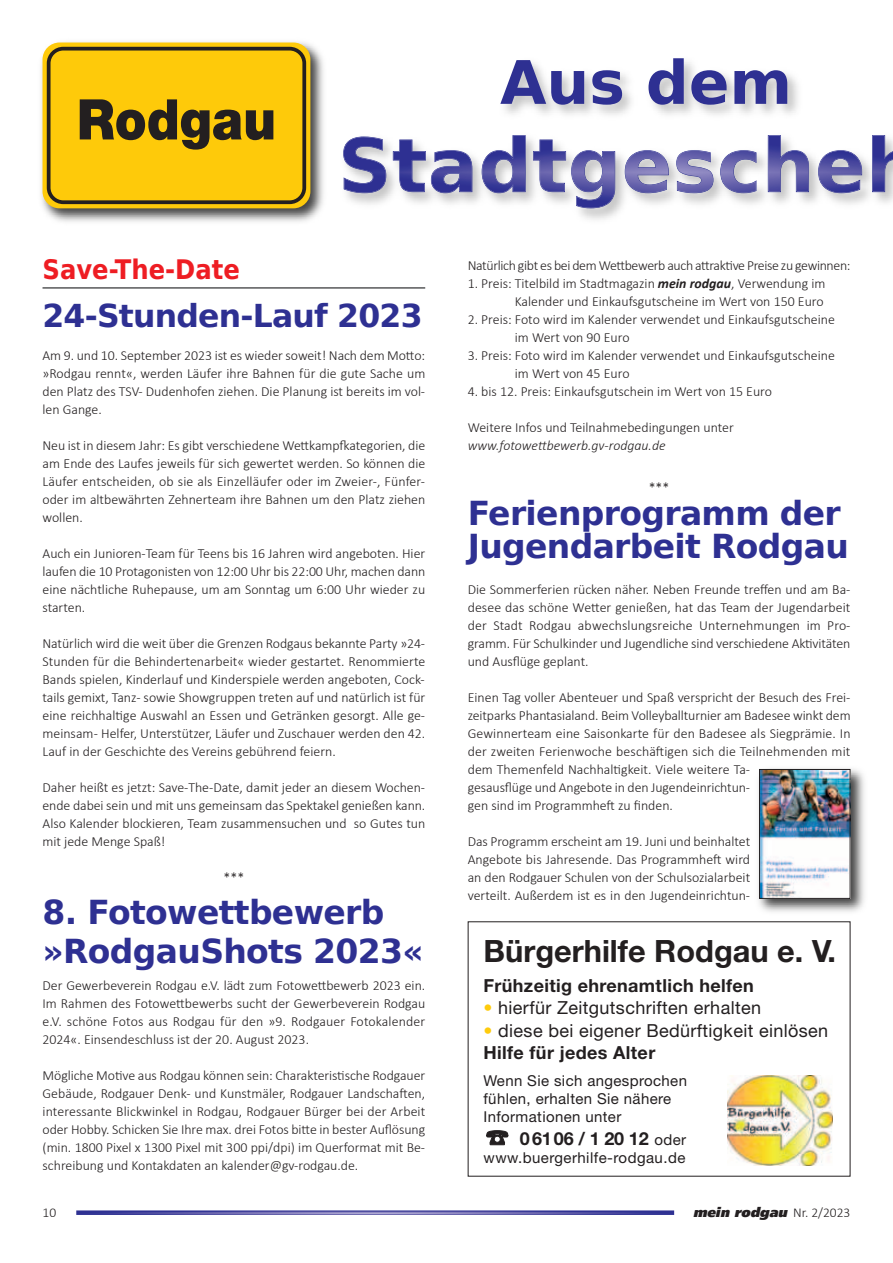
<style>
.page{position:relative;width:893px;height:1263px;background:#fff}
.page>*{position:absolute;margin:0;border:0;box-sizing:border-box;transform-origin:0 0}
.t1{font:900 56.1px "Helvetica Neue";color:#231f20;scale:.91 1}
.t2{font:700 33px/39px "DejaVu Sans";letter-spacing:-.02em;color:#2e3092}
.t3{font:700 31.5px "DejaVu Sans";letter-spacing:-.025em;color:#2e3092}
.t4{font:700 30.75px "Helvetica Neue";color:#231f20}
.t5{font:700 27px "DejaVu Sans Condensed";color:#ee1d23}
.t6{font:18px "Helvetica Neue";letter-spacing:.02em;color:#231f20}
.t7{font:700 18px "Helvetica Neue";letter-spacing:.02em;color:#231f20}
.t8{font:700 18px "Helvetica Neue";letter-spacing:-.01em;color:#231f20}
.t9{font:15px/18px "Helvetica Neue";letter-spacing:.025em;color:#231f20}
.t10{font:300 13.8px/18px "Calibri";color:#231f20;text-align:justify}
.t11{font:300 13.8px "Calibri";letter-spacing:-.025em;color:#231f20}
.t12{font:italic 900 13.5px "Frutiger LT";color:#231f20}
.t13{font:300 13.5px "Calibri";color:#231f20}
.s1{font-weight:700;font-style:italic}
.s2{font-style:italic}
.s3{color:#fecb0c}
.s4{font-weight:400;font-size:15px}
.s5{font-family:"Calibri";font-weight:300;font-style:normal}
</style>
<div class="page">
<svg style="left:76px;top:1210px;width:598px;height:5px;background:#6463ac"></svg>
<hr style="left:43px;top:287px;width:382px;height:2px;background:#57585a">
<img style="left:41px;top:42px;width:283px;height:180px">
<div style="left:43px;top:43px;width:267px;height:165px;background:linear-gradient(to right,#feca0a,#feca0a);border-radius:17px"></div>
<svg style="left:47px;top:47px;width:259px;height:157px;background:#efbe0b"></svg>
<img style="left:579px;top:208px;width:42px;height:12px">
<svg style="left:343px;top:135px;width:550px;height:73px"></svg>
<img style="left:504px;top:74px;width:294px;height:41px">
<svg style="left:500px;top:58px;width:287px;height:47px"></svg>
<img style="left:758px;top:768px;width:107px;height:144px">
<img style="left:761px;top:770px;width:90px;height:128px">
<div style="left:759px;top:769px;width:91px;height:130px;border:1px solid #231f20"></div>
<img style="left:727px;top:1076px;width:105px;height:89px">
<p class="t1" style="left:77px;top:99px;width:221px">Rodgau</p>
<p class="t5" style="left:43px;top:254px;width:199px">Save-The-Date</p>
<p class="t3" style="left:43px;top:298px;width:382px">24-Stunden-Lauf 2023</p>
<p class="t10" style="left:43px;top:348px;width:384px">Am 9. und 10. September 2023 ist es wieder soweit! Nach dem Motto: »Rodgau rennt«, werden Läufer ihre Bahnen für die gute Sache um den Platz des TSV- Dudenhofen ziehen. Die Planung ist bereits im vol&shy;len Gange.</p>
<p class="t10" style="left:43px;top:438px;width:384px">Neu ist in diesem Jahr: Es gibt verschiedene Wettkampfkategorien, die am Ende des Laufes jeweils für sich gewertet werden. So können die Läufer entscheiden, ob sie als Einzelläufer oder im Zweier-, Fünfer&shy;oder im altbewährten Zehnerteam ihre Bahnen um den Platz ziehen wollen.</p>
<p class="t10" style="left:43px;top:546px;width:384px">Auch ein Junioren-Team für Teens bis 16 Jahren wird angeboten. Hier laufen die 10 Protagonisten von 12:00 Uhr bis 22:00 Uhr, machen dann eine nächtliche Ruhepause, um am Sonntag um 6:00 Uhr wieder zu starten.</p>
<p class="t10" style="left:43px;top:636px;width:384px">Natürlich wird die weit über die Grenzen Rodgaus bekannte Party »24- Stunden für die Behindertenarbeit« wieder gestartet. Renommierte Bands spielen, Kinderlauf und Kinderspiele werden angeboten, Cock&shy;tails gemixt, Tanz- sowie Showgruppen treten auf und natürlich ist für eine reichhaltige Auswahl an Essen und Getränken gesorgt. Alle ge&shy;meinsam - Helfer, Unterstützer, Läufer und Zuschauer werden den 42.<br>Lauf in der Geschichte des Vereins gebührend feiern.</p>
<p class="t10" style="left:43px;top:780px;width:384px">Daher heißt es jetzt: Save-The-Date, damit jeder an diesem Wochen&shy;ende dabei sein und mit uns gemeinsam das Spektakel genießen kann.<br>Also Kalender blockieren, Team zusammensuchen und so Gutes tun mit jede Menge Spaß!</p>
<p class="t10" style="left:223px;top:870px;width:22px">***</p>
<p class="t2" style="left:43px;top:893px;width:383px">8. Fotowettbewerb »RodgauShots 2023«</p>
<p class="t10" style="left:43px;top:978px;width:384px">Der Gewerbeverein Rodgau e.V. lädt zum Fotowettbewerb 2023 ein.<br>Im Rahmen des Fotowettbewerbs sucht der Gewerbeverein Rodgau e.V. schöne Fotos aus Rodgau für den »9. Rodgauer Fotokalender 2024«. Einsendeschluss ist der 20. August 2023.</p>
<p class="t10" style="left:43px;top:1068px;width:384px">Mögliche Motive aus Rodgau können sein: Charakteristische Rodgauer Gebäude, Rodgauer Denk- und Kunstmäler, Rodgauer Landschaften, interessante Blickwinkel in Rodgau, Rodgauer Bürger bei der Arbeit oder Hobby. Schicken Sie Ihre max. drei Fotos bitte in bester Auflösung (min. 1800 Pixel x 1300 Pixel mit 300 ppi/dpi) im Querformat mit Be&shy;schreibung und Kontakdaten an kalender@gv-rodgau.de.</p>
<p class="t11" style="left:468px;top:260px;width:384px">Natürlich gibt es bei dem Wettbewerb auch attraktive Preise zu gewinnen:</p>
<p class="t10" style="left:468px;top:276px;width:359px;text-align:right">1. Preis: Titelbild im Stadtmagazin <span class="s1">mein rodgau</span>, Verwendung im<br>Kalender und Einkaufsgutscheine im Wert von 150 Euro</p>
<p class="t10" style="left:515px;top:312px;width:322px;text-indent:-47px">2. Preis: Foto wird im Kalender verwendet und Einkaufsgutscheine im Wert von 90 Euro</p>
<p class="t10" style="left:515px;top:348px;width:322px;text-indent:-47px">3. Preis: Foto wird im Kalender verwendet und Einkaufsgutscheine im Wert von 45 Euro</p>
<p class="t10" style="left:468px;top:384px;width:306px">4. bis 12. Preis: Einkaufsgutschein im Wert von 15 Euro</p>
<p class="t10" style="left:468px;top:420px;width:268px">Weitere Infos und Teilnahmebedingungen unter <span class="s2">www.fotowettbewerb.gv‐rodgau.de</span></p>
<p class="t10" style="left:649px;top:479px;width:22px">***</p>
<p class="t2" style="left:468px;top:497px;width:383px;line-height:33px">Ferienprogramm der<br>Jugendarbeit Rodgau</p>
<p class="t10" style="left:468px;top:582px;width:384px">Die Sommerferien rücken näher. Neben Freunde treffen und am Ba&shy;desee das schöne Wetter genießen, hat das Team der Jugendarbeit der Stadt Rodgau abwechslungsreiche Unternehmungen im Pro&shy;gramm. Für Schulkinder und Jugendliche sind verschiedene Aktivitäten und Ausflüge geplant.</p>
<p class="t10" style="left:468px;top:690px;width:384px;text-align:left">Einen Tag voller Abenteuer und Spaß verspricht der Besuch des Frei&shy;zeitparks Phantasialand. Beim Volleyballturnier am Badesee winkt dem Gewinnerteam eine Saisonkarte für den Badesee als Siegprämie. In der zweiten Ferienwoche beschäftigen sich die Teilnehmenden mit dem Themenfeld Nachhaltigkeit. Viele weitere Ta-<br>gesausflüge und Angebote in den Jugendeinrichtun-<br>gen sind im Programmheft zu finden.</p>
<p class="t10" style="left:468px;top:834px;width:284px">Das Programm erscheint am 19. Juni und beinhaltet Angebote bis Jahresende. Das Programmheft wird an den Rodgauer Schulen von der Schulsozialarbeit verteilt. Außerdem ist es in den Jugendeinrichtun-</p>
<p class="t4" style="left:483px;top:940px;width:354px">Bürgerhilfe Rodgau e. V.</p>
<p class="t7" style="left:483px;top:979px;width:272px">Frühzeitig ehrenamtlich helfen</p>
<p class="t6" style="left:483px;top:1001px;width:279px"><span class="s3">•</span> hierfür Zeitgutschriften erhalten</p>
<p class="t6" style="left:483px;top:1024px;width:346px"><span class="s3">•</span> diese bei eigener Bedürftigkeit einlösen</p>
<p class="t7" style="left:483px;top:1046px;width:173px">Hilfe für jedes Alter</p>
<p class="t9" style="left:483px;top:1073px;width:205px">Wenn Sie sich angesprochen fühlen, erhalten Sie nähere<br>Informationen unter</p>
<p class="t8" style="left:520px;top:1132px;width:168px">06106 / 1 20 12 <span class="s4">oder</span></p>
<p class="t9" style="left:483px;top:1150px;width:203px">www.buergerhilfe-rodgau.de</p>
<p class="t13" style="left:43px;top:1207px;width:15px">10</p>
<p class="t12" style="left:693px;top:1204px;width:159px">mein rodgau <span class="s5">N r. 2 / 2 0 2 3</span></p>
</div>
